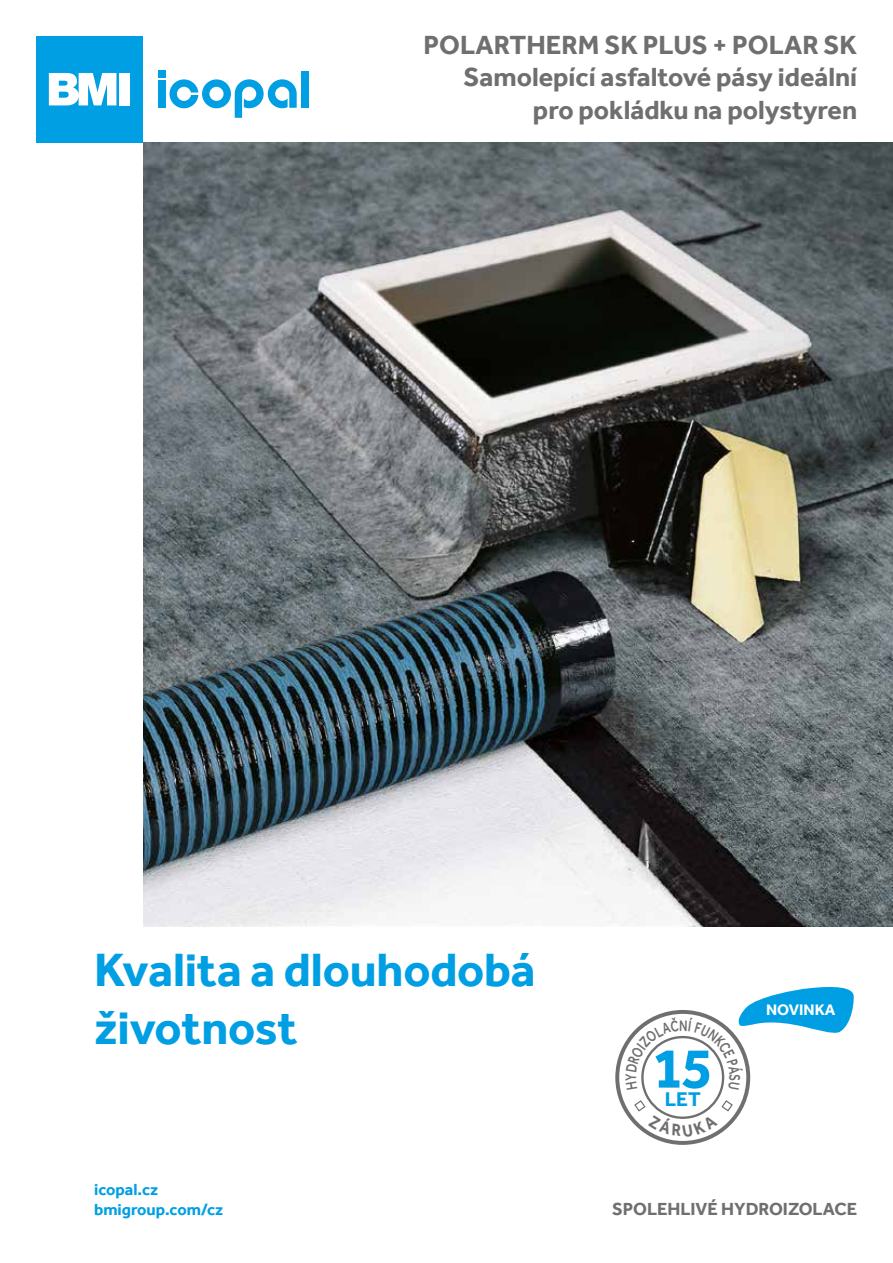
<style>
.page{position:relative;width:893px;height:1263px;background:#fff}
.page>*{position:absolute;margin:0;border:0;box-sizing:border-box;transform-origin:0 0}
.t1{font:700 58.8px "Effra";color:#009fe3}
.t2{font:700 48px/57.6px "Effra";letter-spacing:-.005em;color:#009fe3}
.t3{font:700 27px/32.4px "Effra";color:#706f6f;text-align:right}
.t4{font:700 20.4px "Effra";color:#009fe3}
.t5{font:700 18px "Effra";color:#706f6f}
.t6{font:700 16.5px/19.8px "Effra";color:#009fe3}
.t7{font:700 15.6px "Effra";color:#fff}
</style>
<div class="page">
<img style="left:143px;top:143px;width:750px;height:783px">
<div style="left:301px;top:71px;width:8px;height:37px;background:#009fe3"></div>
<div style="left:158px;top:80px;width:7px;height:28px;background:#009fe3"></div>
<div style="left:158px;top:71px;width:7px;height:7px;background:#009fe3"></div>
<svg style="left:170px;top:79px;width:127px;height:39px"></svg>
<div style="left:36px;top:36px;width:107px;height:107px;background:#009fe3"></div>
<svg style="left:49px;top:73px;width:67px;height:32px;background:#d2eefa"></svg>
<div style="left:120px;top:73px;width:10px;height:32px;background:#fff"></div>
<svg style="left:616px;top:1010px;width:134px;height:135px"></svg>
<div style="left:615px;top:1010px;width:135px;height:135px;border:4px solid #706f6f;border-radius:50%"></div>
<svg style="left:626px;top:987px;width:228px;height:103px"></svg>
<svg style="left:633px;top:1099px;width:101px;height:38px"></svg>
<p class="t3" style="left:424px;top:28px;width:435px">POLARTHERM SK PLUS + POLAR SK<br>Samolepící asfaltové pásy ideální pro pokládku na polystyren</p>
<h2 class="t2" style="left:94px;top:941px;width:443px">Kvalita a dlouhodobá životnost</h2>
<p class="t6" style="left:94px;top:1179px;width:131px">icopal.cz bmigroup.com/cz</p>
<h1 class="t1" style="left:652px;top:1033px;width:63px">15</h1>
<p class="t4" style="left:665px;top:1087px;width:37px">LET</p>
<p class="t7" style="left:766px;top:1000px;width:71px">NOVINKA</p>
<p class="t5" style="left:612px;top:1198px;width:247px">SPOLEHLIVÉ HYDROIZOLACE</p>
</div>
